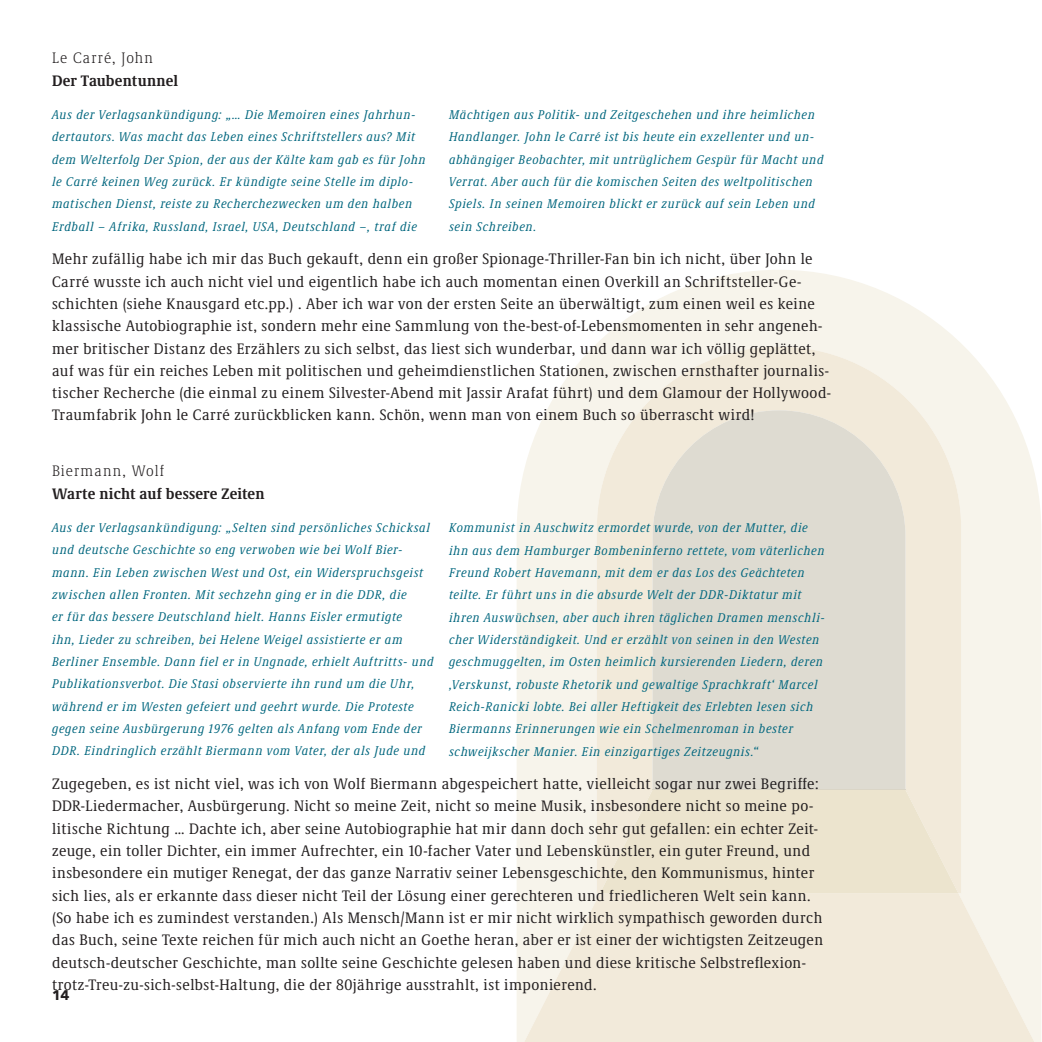
<style>
.page{position:relative;width:1042px;height:1042px;background:#fff}
.page>*{position:absolute;margin:0;border:0;box-sizing:border-box;transform-origin:0 0}
.t1{font:condensed 15.75px/22.4px "Demos Next Pro";letter-spacing:.03em;color:#231f20}
.t2{font:700 condensed 15.75px "Demos Next Pro";letter-spacing:.005em;color:#231f20}
.t3{font:300 condensed 15.75px "Demos Next Pro";letter-spacing:.075em;color:#231f20}
.t4{font:700 14px "Avenir Next";color:#231f20}
.t5{font:italic condensed 13.12px/22.4px "Demos Next Pro";letter-spacing:.045em;color:#00667e}
</style>
<div class="page">
<svg style="left:517px;top:270px;width:524px;height:772px;fill:#f7f4eb"></svg>
<svg style="left:524px;top:893px;width:510px;height:149px;background:#f2ebdc"></svg>
<svg style="left:597px;top:347px;width:364px;height:546px;background:#f3ecdd"></svg>
<svg style="left:600px;top:790px;width:358px;height:103px;background:#ece4cf"></svg>
<svg style="left:652px;top:410px;width:253px;height:380px;background:#dfdcd1"></svg>
<p class="t3" style="left:52px;top:48px;width:102px">Le Carré, John</p>
<p class="t2" style="left:52px;top:69px;width:128px">Der Taubentunnel</p>
<p class="t5" style="left:52px;top:103px;width:375px">Aus der Verlagsankündigung: „… Die Memoiren eines Jahrhun&shy;dertautors. Was macht das Leben eines Schriftstellers aus? Mit dem Welterfolg Der Spion, der aus der Kälte kam gab es für John le Carré keinen Weg zurück. Er kündigte seine Stelle im diplo&shy;matischen Dienst, reiste zu Recherchezwecken um den halben Erdball – Afrika, Russland, Israel, USA, Deutschland –, traf die</p>
<p class="t5" style="left:449px;top:103px;width:376px">Mächtigen aus Politik- und Zeitgeschehen und ihre heimlichen Handlanger. John le Carré ist bis heute ein exzellenter und un&shy;abhängiger Beobachter, mit untrüglichem Gespür für Macht und Verrat. Aber auch für die komischen Seiten des weltpolitischen Spiels. In seinen Memoiren blickt er zurück auf sein Leben und sein Schreiben.</p>
<p class="t1" style="left:52px;top:247px;width:780px">Mehr zufällig habe ich mir das Buch gekauft, denn ein großer Spionage-Thriller-Fan bin ich nicht, über John le Carré wusste ich auch nicht viel und eigentlich habe ich auch momentan einen Overkill an Schriftsteller-Ge&shy;schichten (siehe Knausgard etc.pp.) . Aber ich war von der ersten Seite an überwältigt, zum einen weil es keine klassische Autobiographie ist, sondern mehr eine Sammlung von the-best-of-Lebensmomenten in sehr angeneh&shy;mer britischer Distanz des Erzählers zu sich selbst, das liest sich wunderbar, und dann war ich völlig geplättet, auf was für ein reiches Leben mit politischen und geheimdienstlichen Stationen, zwischen ernsthafter journalis&shy;tischer Recherche (die einmal zu einem Silvester-Abend mit Jassir Arafat führt) und dem Glamour der Holly wood-Traumfabrik John le Carré zurückblicken kann. Schön, wenn man von einem Buch so überrascht wird!</p>
<p class="t3" style="left:52px;top:461px;width:114px">Biermann, Wolf</p>
<p class="t2" style="left:52px;top:482px;width:214px">Warte nicht auf bessere Zeiten</p>
<p class="t5" style="left:52px;top:516px;width:383px">Aus der Verlagsankündigung: „Selten sind persönliches Schicksal und deutsche Geschichte so eng verwoben wie bei Wolf Bier&shy;mann. Ein Leben zwischen West und Ost, ein Widerspruchsgeist zwischen allen Fronten. Mit sechzehn ging er in die DDR, die<br>er für das bessere Deutschland hielt. Hanns Eisler ermutigte<br>ihn, Lieder zu schreiben, bei Helene Weigel assistierte er am Berliner Ensemble. Dann fiel er in Ungnade, erhielt Auftritts- und Publikationsverbot. Die Stasi observierte ihn rund um die Uhr, während er im Westen gefeiert und geehrt wurde. Die Proteste gegen seine Ausbürgerung 1976 gelten als Anfang vom Ende der DDR. Eindringlich erzählt Biermann vom Vater, der als Jude und</p>
<p class="t5" style="left:449px;top:516px;width:377px">Kommunist in Auschwitz ermordet wurde, von der Mutter, die ihn aus dem Hamburger Bombeninferno rettete, vom väterlichen Freund Robert Havemann, mit dem er das Los des Geächteten teilte. Er führt uns in die absurde Welt der DDR-Diktatur mit ihren Auswüchsen, aber auch ihren täglichen Dramen menschli&shy;cher Widerständigkeit. Und er erzählt von seinen in den Westen geschmuggelten, im Osten heimlich kursierenden Liedern, deren ,Verskunst, robuste Rhetorik und gewaltige Sprachkraft‘ Marcel Reich-Ranicki lobte. Bei aller Heftigkeit des Erlebten lesen sich Biermanns Erinnerungen wie ein Schelmenroman in bester schweijkscher Manier. Ein einzigartiges Zeitzeugnis.“</p>
<p class="t1" style="left:52px;top:772px;width:772px">Zugegeben, es ist nicht viel, was ich von Wolf Biermann abgespeichert hatte, vielleicht sogar nur zwei Begriffe:<br>DDR-Liedermacher, Ausbürgerung. Nicht so meine Zeit, nicht so meine Musik, insbesondere nicht so meine po&shy;litische Richtung … Dachte ich, aber seine Autobiographie hat mir dann doch sehr gut gefallen: ein echter Zeit&shy;zeuge, ein toller Dichter, ein immer Aufrechter, ein 10-facher Vater und Lebenskünstler, ein guter Freund, und insbesondere ein mutiger Renegat, der das ganze Narrativ seiner Lebensgeschichte, den Kommunismus, hinter sich lies, als er erkannte dass dieser nicht Teil der Lösung einer gerechteren und friedlicheren Welt sein kann. (So habe ich es zumindest verstanden.) Als Mensch/Mann ist er mir nicht wirklich sympathisch geworden durch das Buch, seine Texte reichen für mich auch nicht an Goethe heran, aber er ist einer der wichtigsten Zeitzeugen deutsch-deutscher Geschichte, man sollte seine Geschichte gelesen haben und diese kritische Selbstreflexion&shy;trotz-Treu-zu-sich-selbst-Haltung, die der 80jährige ausstrahlt, ist imponierend.</p>
<p class="t4" style="left:52px;top:983px;width:19px">14</p>
</div>
